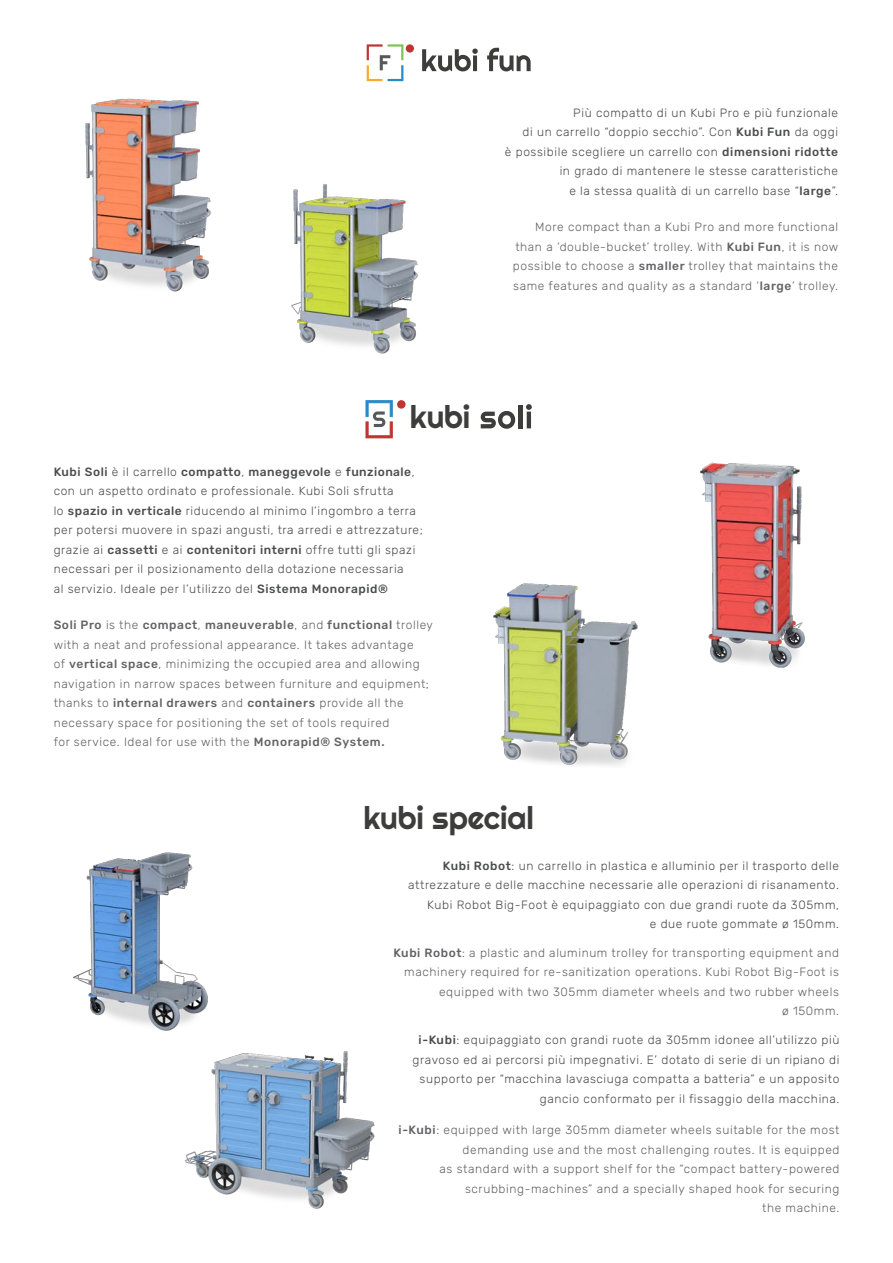
<style>
.page{position:relative;width:893px;height:1263px;background:#fff}
.page>*{position:absolute;margin:0;border:0;box-sizing:border-box;transform-origin:0 0}
.t1{font:31.5px "Righteous";letter-spacing:-.005em;color:#3d3d3c}
.t2{font:300 12px/19.5px "Rubik";letter-spacing:.05em;color:#4b4c4d;text-align:right}
.t3{font:300 12px/19.5px "Rubik";letter-spacing:.05em;color:#636366;text-align:right}
.s1{font-weight:500}
</style>
<div class="page">
<img style="left:184px;top:1051px;width:191px;height:158px">
<img style="left:73px;top:852px;width:135px;height:179px">
<img style="left:493px;top:583px;width:145px;height:183px">
<img style="left:700px;top:462px;width:105px;height:205px">
<svg style="left:481px;top:411px;width:34px;height:18px"></svg>
<div style="left:518px;top:405px;width:5px;height:23px;background:#3d3d3c"></div>
<svg style="left:526px;top:404px;width:6px;height:24px"></svg>
<div style="left:397px;top:400px;width:9px;height:9px;background:#bf3532;border-radius:50%"></div>
<svg style="left:365px;top:400px;width:28px;height:38px"></svg>
<img style="left:85px;top:98px;width:126px;height:194px">
<img style="left:291px;top:184px;width:127px;height:170px">
<div style="left:406px;top:44px;width:8px;height:9px;background:#bf3532;border-radius:50%"></div>
<svg style="left:422px;top:49px;width:56px;height:22px"></svg>
<svg style="left:487px;top:48px;width:44px;height:23px"></svg>
<svg style="left:367px;top:44px;width:36px;height:37px"></svg>
<p class="t2" style="left:505px;top:103px;width:335px">Più compatto di un Kubi Pro e più funzionale<br>di un carrello “doppio secchio”. Con <span class="s1">Kubi Fun</span> da oggi<br>è possibile scegliere un carrello con <span class="s1">dimensioni ridotte </span>in grado di mantenere le stesse caratteristiche<br>e la stessa qualità di un carrello base “<span class="s1">large</span>”.</p>
<p class="t3" style="left:513px;top:218px;width:327px;text-align:justify;text-indent:22px">More compact than a Kubi Pro and more functional than a ‘double-bucket’ trolley. With <span class="s1">Kubi Fun</span>, it is now possible to choose a <span class="s1">smaller</span> trolley that maintains the same features and quality as a standard ‘<span class="s1">large</span>’ trolley.</p>
<h1 class="t1" style="left:410px;top:397px;width:62px">kubi</h1>
<p class="t2" style="left:54px;top:462px;width:371px;text-align:left"><span class="s1">Kubi Soli</span> è il carrello <span class="s1">compatto</span>, <span class="s1">maneggevole</span> e <span class="s1">funzionale</span>, con un aspetto ordinato e professionale. Kubi Soli sfrutta<br>lo <span class="s1">spazio in verticale</span> riducendo al minimo l’ingombro a terra per potersi muovere in spazi angusti, tra arredi e attrezzature; grazie ai <span class="s1">cassetti</span> e ai <span class="s1">contenitori interni</span> offre tutti gli spazi necessari per il posizionamento della dotazione necessaria<br>al servizio. Ideale per l’utilizzo del <span class="s1">Sistema Monorapid®</span></p>
<p class="t3" style="left:54px;top:615px;width:381px;text-align:left"><span class="s1">Soli Pro</span> is the <span class="s1">compact</span>, <span class="s1">maneuverable</span>, and <span class="s1">functional</span> trolley with a neat and professional appearance. It takes advantage<br>of <span class="s1">vertical space</span>, minimizing the occupied area and allowing navigation in narrow spaces between furniture and equipment; thanks to <span class="s1">internal drawers</span> and <span class="s1">containers</span> provide all the necessary space for positioning the set of tools required<br>for service. Ideal for use with the <span class="s1">Monorapid® System.</span></p>
<h1 class="t1" style="left:363px;top:798px;width:172px">kubi special</h1>
<p class="t2" style="left:408px;top:856px;width:432px"><span class="s1">Kubi Robot</span>: un carrello in plastica e alluminio per il trasporto delle attrezzature e delle macchine necessarie alle operazioni di risanamento.<br>Kubi Robot Big-Foot è equipaggiato con due grandi ruote da 305mm,<br>e due ruote gommate ø 150mm.</p>
<p class="t3" style="left:393px;top:943px;width:447px"><span class="s1">Kubi Robot</span>: a plastic and aluminum trolley for transporting equipment and machinery required for re-sanitization operations. Kubi Robot Big-Foot is equipped with two 305mm diameter wheels and two rubber wheels<br>ø 150mm.</p>
<p class="t2" style="left:413px;top:1030px;width:428px"><span class="s1">i-Kubi</span>: equipaggiato con grandi ruote da 305mm idonee all’utilizzo più gravoso ed ai percorsi più impegnativi. E’ dotato di serie di un ripiano di supporto per “macchina lavasciuga compatta a batteria” e un apposito gancio conformato per il fissaggio della macchina.</p>
<p class="t3" style="left:399px;top:1120px;width:442px"><span class="s1">i-Kubi</span>: equipped with large 305mm diameter wheels suitable for the most demanding use and the most challenging routes. It is equipped<br>as standard with a support shelf for the “compact battery-powered scrubbing-machines” and a specially shaped hook for securing<br>the machine.</p>
</div>
